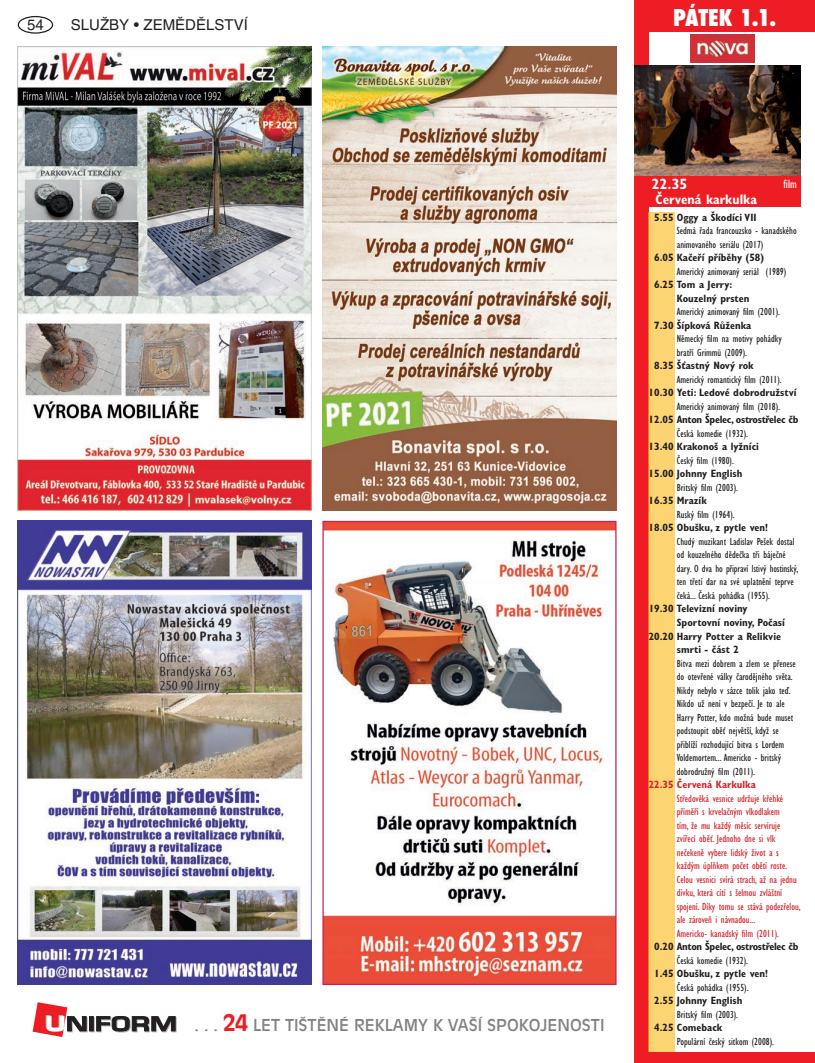
<style>
.page{position:relative;width:815px;height:1063px;background:#fff}
.page>*{position:absolute;margin:0;border:0;box-sizing:border-box;transform-origin:0 0}
.t1{font:800 condensed 22.5px "Futura";letter-spacing:-.005em;color:#fff}
.t2{font:16.25px "Antique Olive CE";color:#808285}
.t3{font:15px "Helvetica CE";color:#231f20}
.t4{font:700 condensed 15px "Gill Sans CE";color:#fff}
.t5{font:700 condensed 13.75px "Gill Sans CE";color:#fff}
.t6{font:condensed 12.5px "Gill Sans CE";color:#fff}
.t7{font:condensed 10.62px/13.5px "Gill Sans CE";color:#231f20}
.t8{font:700 condensed 10.62px/13.5px "Gill Sans CE";color:#231f20}
.t9{font:condensed 10.62px/13.5px "Gill Sans CE";color:#d1232a}
.t10{font:700 condensed 10.62px "Gill Sans CE";letter-spacing:-.03em;color:#231f20}
.t11{font:700 condensed 10.62px "Gill Sans CE";color:#d1232a}
.s1{font-weight:700;font-size:22.5px;color:#ee1d23}
</style>
<div class="page">
<div style="left:18px;top:16px;width:35px;height:18px;border:1px solid #231f20;border-radius:50%"></div>
<svg style="left:90px;top:1017px;width:5px;height:15px"></svg>
<svg style="left:89px;top:1016px;width:5px;height:15px"></svg>
<svg style="left:96px;top:1016px;width:81px;height:16px"></svg>
<svg style="left:33px;top:1002px;width:55px;height:35px"></svg>
<img style="left:18px;top:521px;width:294px;height:464px">
<div style="left:634px;top:0;width:181px;height:32px;background:#ee1d23"></div>
<div style="left:634px;top:175px;width:167px;height:32px;background:#ee1d23"></div>
<img style="left:691px;top:34px;width:64px;height:29px">
<div style="left:634px;top:0;width:14px;height:1063px;background:#ee1d23"></div>
<div style="left:634px;top:1052px;width:181px;height:11px;background:#ee1d23"></div>
<div style="left:648px;top:213px;width:27px;height:839px;background:#fdd472"></div>
<img style="left:634px;top:66px;width:167px;height:109px">
<img style="left:324px;top:523px;width:291px;height:460px">
<div style="left:322px;top:521px;width:295px;height:464px;border:1px solid #c72253"></div>
<img style="left:322px;top:46px;width:294px;height:464px">
<img style="left:18px;top:46px;width:294px;height:464px">
<h3 class="t3" style="left:27px;top:16px;width:18px">54</h3>
<h3 class="t3" style="left:71px;top:16px;width:178px">SLUŽBY • ZEMĚDĚLSTVÍ</h3>
<h1 class="t1" style="left:673px;top:2px;width:105px">PÁTEK 1.1.</h1>
<h2 class="t2" style="left:195px;top:1016px;width:411px">. . . <span class="s1">24</span> LET TIŠTĚNÉ REKLAMY K VAŠÍ SPOKOJENOSTI</h2>
<h3 class="t4" style="left:652px;top:175px;width:37px">22.35</h3>
<p class="t5" style="left:656px;top:191px;width:103px">Červená karkulka</p>
<p class="t6" style="left:784px;top:176px;width:15px">film</p>
<p class="t8" style="left:654px;top:211px;width:104px">5.55 Oggy a Škodíci VII</p>
<p class="t7" style="left:677px;top:224px;width:121px">Sedmá řada francouzsko - kanadského animovaného seriálu (2017)</p>
<p class="t8" style="left:654px;top:251px;width:112px">6.05 Kačeří příběhy (58)</p>
<p class="t7" style="left:677px;top:265px;width:111px">Americký animovaný seriál (1989)</p>
<p class="t8" style="left:677px;top:278px;width:74px;text-indent:-23px">6.25 Tom a Jerry:<br>Kouzelný prsten</p>
<p class="t7" style="left:677px;top:305px;width:105px">Americký animovaný film (2001).</p>
<p class="t8" style="left:654px;top:319px;width:99px">7.30 Šípková Růženka</p>
<p class="t7" style="left:677px;top:332px;width:107px">Německý film na motivy pohádky bratří Grimmů (2009).</p>
<p class="t8" style="left:654px;top:359px;width:101px">8.35 Šťastný Nový rok</p>
<p class="t7" style="left:677px;top:373px;width:106px">Americký romantický film (2011).</p>
<p class="t8" style="left:649px;top:386px;width:149px">10.30 Yeti: Ledové dobrodružství</p>
<p class="t7" style="left:677px;top:400px;width:105px">Americký animovaný film (2018).</p>
<p class="t10" style="left:649px;top:414px;width:151px">12.05 Anton Špelec, ostrostřelec čb</p>
<p class="t7" style="left:677px;top:427px;width:73px">Česká komedie (1932).</p>
<p class="t8" style="left:649px;top:440px;width:112px">13.40 Krakonoš a lyžníci</p>
<p class="t7" style="left:677px;top:454px;width:59px">Český film (1980).</p>
<p class="t8" style="left:649px;top:467px;width:95px">15.00 Johnny English</p>
<p class="t7" style="left:677px;top:481px;width:63px">Britský film (2003).</p>
<p class="t8" style="left:649px;top:494px;width:60px">16.35 Mrazík</p>
<p class="t7" style="left:677px;top:508px;width:59px">Ruský film (1964).</p>
<p class="t8" style="left:649px;top:521px;width:121px">18.05 Obušku, z pytle ven!</p>
<p class="t7" style="left:677px;top:535px;width:123px">Chudý muzikant Ladislav Pešek dostal od kouzelného dědečka tři báječné dary. O dva ho připraví lstivý hostinský, ten třetí dar na své uplatnění teprve čeká... Česká pohádka (1955).</p>
<p class="t8" style="left:649px;top:602px;width:100px">19.30 Televizní noviny</p>
<p class="t8" style="left:677px;top:616px;width:109px">Sportovní noviny, Počasí</p>
<p class="t8" style="left:649px;top:629px;width:134px">20.20 Harry Potter a Relikvie</p>
<p class="t8" style="left:677px;top:643px;width:64px">smrti - část 2</p>
<p class="t7" style="left:677px;top:656px;width:121px">Bitva mezi dobrem a zlem se přenese do otevřené války čarodějného světa.<br>Nikdy nebylo v sázce tolik jako teď.<br>Nikdo už není v bezpečí. Je to ale Harry Potter, kdo možná bude muset podstoupit oběť největší, když se přiblíží rozhodující bitva s Lordem Voldemortem... Americko - britský dobrodružný film (2011).</p>
<p class="t11" style="left:649px;top:778px;width:109px">22.35 Červená Karkulka</p>
<p class="t9" style="left:677px;top:791px;width:125px">Středověká vesnice udržuje křehké příměří s krvelačným vlkodlakem<br>tím, že mu každý měsíc servíruje zvířecí oběť. Jednoho dne si vlk nečekeně vybere lidský život a s každým úplňkem počet obětí roste.<br>Celou vesnici svírá strach, až na jednu dívku, která cítí s šelmou zvláštní spojení. Díky tomu se stává podezřelou, ale zároveň i návnadou...<br>Americko- kanadský film (2011).</p>
<p class="t10" style="left:654px;top:940px;width:146px">0.20 Anton Špelec, ostrostřelec čb</p>
<p class="t7" style="left:677px;top:953px;width:73px">Česká komedie (1932).</p>
<p class="t8" style="left:654px;top:967px;width:115px">1.45 Obušku, z pytle ven!</p>
<p class="t7" style="left:677px;top:980px;width:73px">Česká pohádka (1955).</p>
<p class="t8" style="left:654px;top:994px;width:90px">2.55 Johnny English</p>
<p class="t7" style="left:677px;top:1007px;width:63px">Britský film (2003).</p>
<p class="t8" style="left:654px;top:1021px;width:70px">4.25 Comeback</p>
<p class="t7" style="left:677px;top:1034px;width:99px">Populární český sitkom (2008).</p>
</div>
